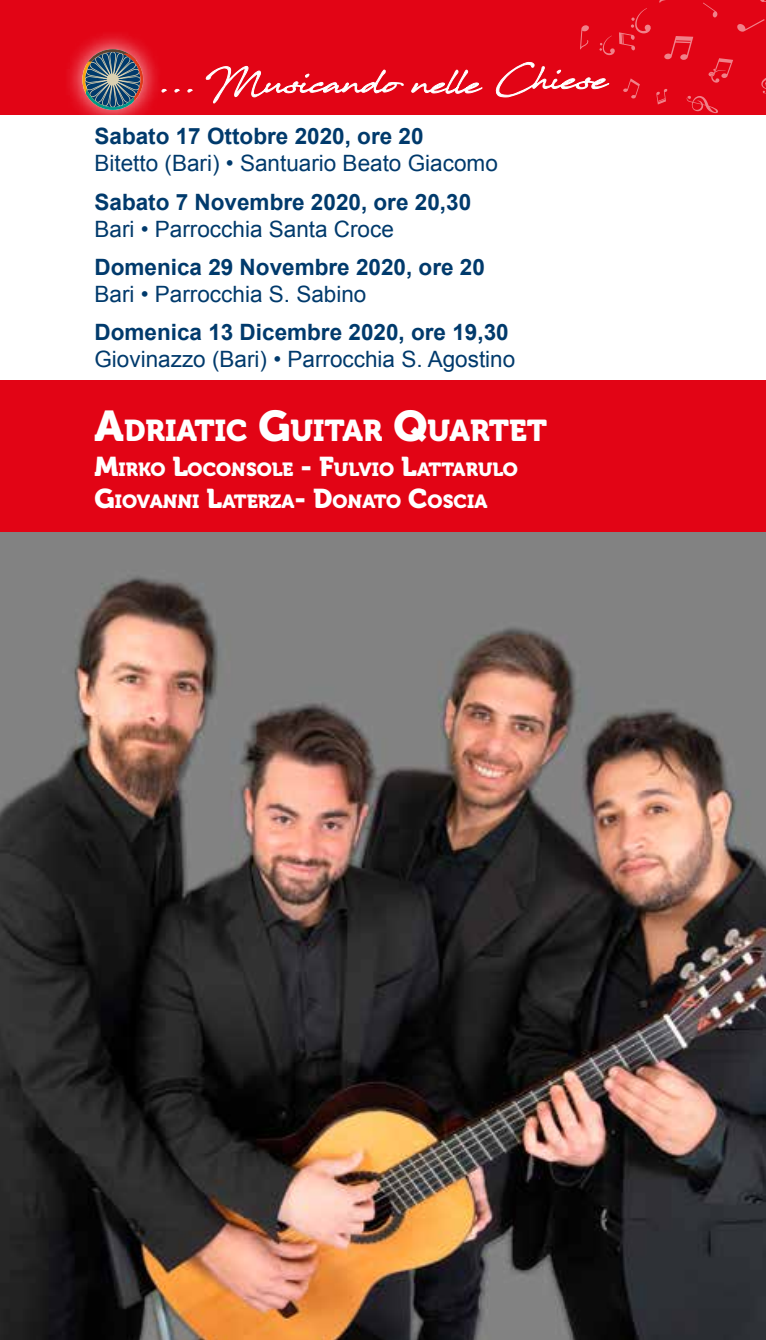
<style>
.page{position:relative;width:766px;height:1340px;background:#fff}
.page>*{position:absolute;margin:0;border:0;box-sizing:border-box;transform-origin:0 0}
.t1{font:29.93px "Museo 900";color:#fff}
.t2{font:22.5px "Arial";color:#003a6c}
.t3{font:700 22.5px "Arial";color:#003a6c}
.t4{font:18.9px/32.4px "Museo 900";color:#fff}
.s1{font-size:42.75px}
.s2{font-size:27px}
</style>
<div class="page">
<img style="left:0;top:531px;width:765px;height:808px">
<div style="left:0;top:0;width:765px;height:115px;background:#e20415"></div>
<svg style="left:703px;top:3px;width:14px;height:14px"></svg>
<svg style="left:737px;top:19px;width:27px;height:13px"></svg>
<svg style="left:664px;top:36px;width:29px;height:24px"></svg>
<svg style="left:659px;top:0;width:7px;height:3px"></svg>
<svg style="left:761px;top:78px;width:4px;height:16px"></svg>
<svg style="left:623px;top:78px;width:16px;height:20px"></svg>
<svg style="left:656px;top:89px;width:11px;height:15px"></svg>
<svg style="left:580px;top:25px;width:9px;height:24px"></svg>
<svg style="left:599px;top:8px;width:52px;height:47px"></svg>
<svg style="left:708px;top:58px;width:25px;height:25px"></svg>
<svg style="left:686px;top:96px;width:32px;height:17px"></svg>
<div style="left:62px;top:29px;width:101px;height:101px;background:#fff;opacity:.75"></div>
<svg style="left:82px;top:49px;width:61px;height:61px"></svg>
<div style="left:0;top:380px;width:765px;height:151px;background:#e20415"></div>
<svg style="left:161px;top:66px;width:242px;height:37px"></svg>
<svg style="left:495px;top:62px;width:113px;height:35px"></svg>
<svg style="left:411px;top:70px;width:71px;height:24px"></svg>
<p class="t3" style="left:94px;top:121px;width:330px">Sabato 17 Ottobre 2020, ore 20</p>
<p class="t2" style="left:94px;top:149px;width:405px">Bitetto (Bari) • Santuario Beato Giacomo</p>
<p class="t3" style="left:94px;top:187px;width:378px">Sabato 7 Novembre 2020, ore 20,30</p>
<p class="t2" style="left:94px;top:214px;width:301px">Bari • Parrocchia Santa Croce</p>
<p class="t3" style="left:94px;top:252px;width:392px">Domenica 29 Novembre 2020, ore 20</p>
<p class="t2" style="left:94px;top:279px;width:273px">Bari • Parrocchia S. Sabino</p>
<p class="t3" style="left:94px;top:317px;width:415px">Domenica 13 Dicembre 2020, ore 19,30</p>
<p class="t2" style="left:94px;top:344px;width:422px">Giovinazzo (Bari) • Parrocchia S. Agostino</p>
<h1 class="t1" style="left:95px;top:414px;width:454px"><span class="s1">A</span>DRIATIC <span class="s1">G</span>UITAR <span class="s1">Q</span>UARTET</h1>
<p class="t4" style="left:95px;top:453px;width:425px"><span class="s2">M</span>IRKO <span class="s2">L</span>OCONSOLE <span class="s2">- F</span>ULVIO <span class="s2">L</span>ATTARULO<br><span class="s2">G</span>IOVANNI <span class="s2">L</span>ATERZA<span class="s2">- D</span>ONATO <span class="s2">C</span>OSCIA</p>
</div>
